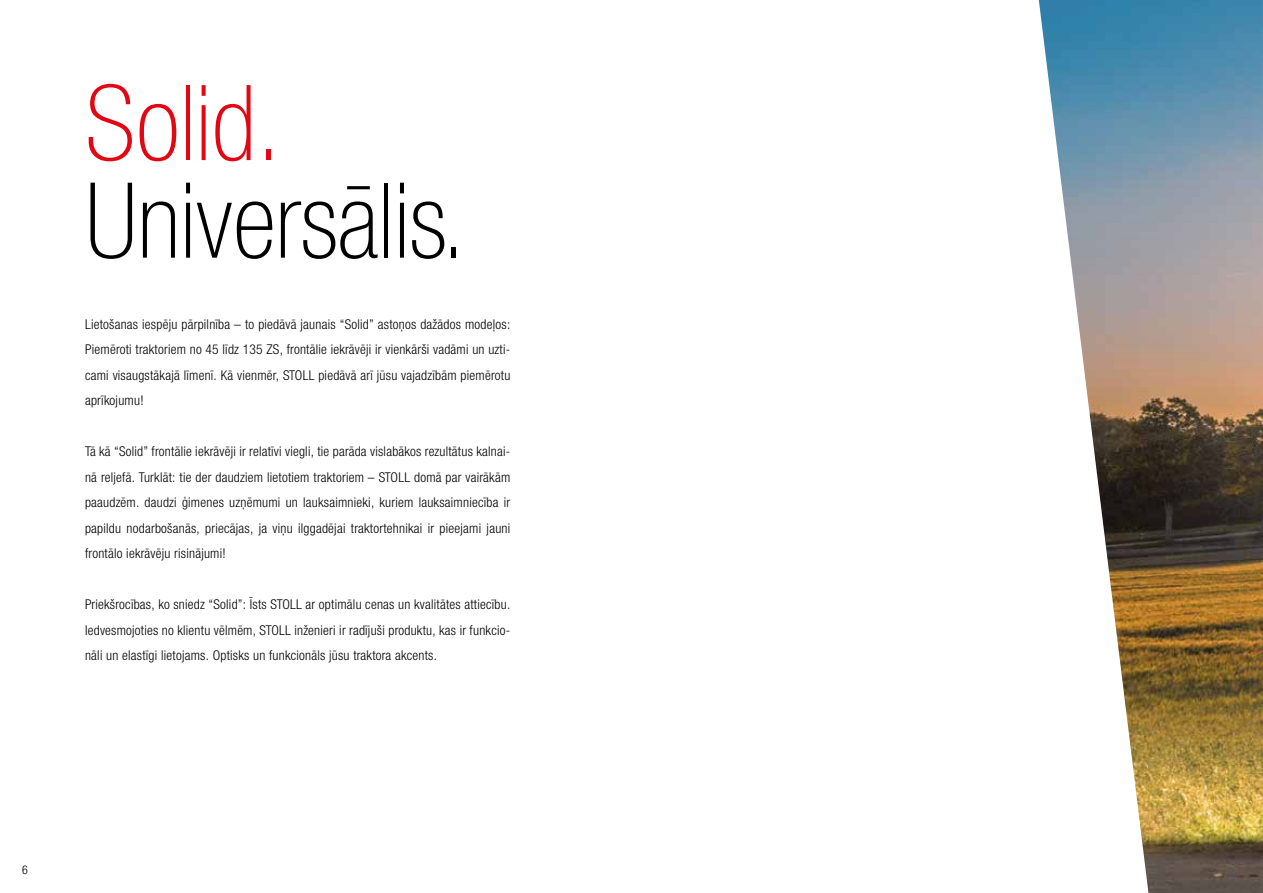
<style>
.page{position:relative;width:1263px;height:893px;background:#fff}
.page>*{position:absolute;margin:0;border:0;box-sizing:border-box;transform-origin:0 0}
.t1{font:100 condensed 105px "Helvetica Neue LT Com";color:#000}
.t2{font:100 condensed 105px "Helvetica Neue LT Com";color:#e30613}
.t3{font:300 condensed 13.5px/25.5px "Helvetica Neue LTW1 G";letter-spacing:.02em;color:#000;text-align:justify}
.t4{font:300 condensed 12px "Helvetica Neue LTW1 G";color:#000}
</style>
<div class="page">
<img style="left:1148px;top:0;width:115px;height:893px">
<svg style="left:1038px;top:0;width:110px;height:889px"></svg>
<h1 class="t2" style="left:85px;top:63px;width:198px">Solid.</h1>
<h1 class="t1" style="left:85px;top:161px;width:383px">Universālis.</h1>
<p class="t3" style="left:85px;top:311px;width:427px">Lietošanas iespēju pārpilnība – to piedāvā jaunais “Solid” astoņos dažādos modeļos:<br>Piemēroti traktoriem no 45 līdz 135 ZS, frontālie iekrāvēji ir vienkārši vadāmi un uzti&shy;cami visaugstākajā līmenī. Kā vienmēr, STOLL piedāvā arī jūsu vajadzībām piemērotu aprīkojumu!</p>
<p class="t3" style="left:85px;top:439px;width:427px">Tā kā “Solid” frontālie iekrāvēji ir relatīvi viegli, tie parāda vislabākos rezultātus kalnai&shy;nā reljefā. Turklāt: tie der daudziem lietotiem traktoriem – STOLL domā par vairākām paaudzēm. daudzi ģimenes uzņēmumi un lauksaimnieki, kuriem lauksaimniecība ir papildu nodarbošanās, priecājas, ja viņu ilggadējai traktortehnikai ir pieejami jauni frontālo iekrāvēju risinājumi!</p>
<p class="t3" style="left:85px;top:592px;width:427px">Priekšrocības, ko sniedz “Solid”: Īsts STOLL ar optimālu cenas un kvalitātes attiecību.<br>Iedvesmojoties no klientu vēlmēm, STOLL inženieri ir radījuši produktu, kas ir funkcio&shy;nāli un elastīgi lietojams. Optisks un funkcionāls jūsu traktora akcents.</p>
<p class="t4" style="left:22px;top:863px;width:7px">6</p>
</div>
